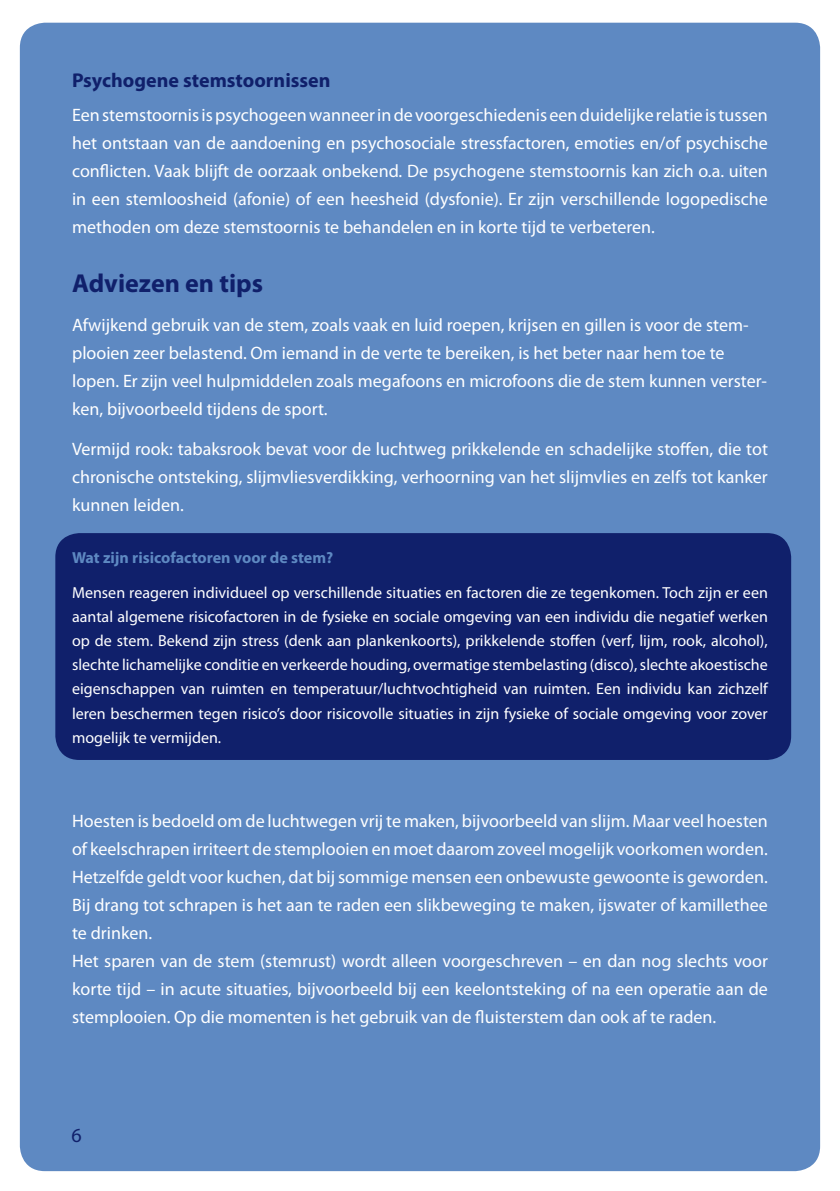
<style>
.page{position:relative;width:840px;height:1191px;background:#fff}
.page>*{position:absolute;margin:0;border:0;box-sizing:border-box;transform-origin:0 0}
.t1{font:700 26px "Myriad Pro";color:#10206b}
.t2{font:700 20px "Myriad Pro";color:#10206b}
.t3{font:20px "Myriad Pro";color:#10206b}
.t4{font:18px/28px "Myriad Pro";color:#fff;text-align:justify}
.t5{font:16px/24px "Myriad Pro";color:#fff;text-align:justify}
.t6{font:700 16px "Myriad Pro";color:#5e89c2}
</style>
<div class="page">
<div style="left:21px;top:24px;width:797px;height:1146px;background:#5e89c2;border-radius:24px"></div>
<div style="left:55px;top:533px;width:735px;height:227px;background:#10206b;border-radius:24px"></div>
<p class="t2" style="left:72px;top:67px;width:260px">Psychogene stemstoornissen</p>
<p class="t4" style="left:72px;top:100px;width:697px">Een stemstoornis is psychogeen wanneer in de voorgeschiedenis een duidelijke relatie is tussen het ontstaan van de aandoening en psychosociale stressfactoren, emoties en/of psychische conflicten. Vaak blijft de oorzaak onbekend. De psychogene stemstoornis kan zich o.a. uiten in een stemloosheid (afonie) of een heesheid (dysfonie). Er zijn verschillende logopedische methoden om deze stemstoornis te behandelen en in korte tijd te verbeteren.</p>
<h1 class="t1" style="left:72px;top:266px;width:192px">Adviezen en tips</h1>
<p class="t4" style="left:72px;top:311px;width:696px;text-align:left">Afwijkend gebruik van de stem, zoals vaak en luid roepen, krijsen en gillen is voor de stem&shy;plooien zeer belastend. Om iemand in de verte te bereiken, is het beter naar hem toe te lopen. Er zijn veel hulpmiddelen zoals megafoons en microfoons die de stem kunnen verster&shy;ken, bijvoorbeeld tijdens de sport.</p>
<p class="t4" style="left:72px;top:434px;width:697px">Vermijd rook: tabaksrook bevat voor de luchtweg prikkelende en schadelijke stoffen, die tot chronische ontsteking, slijmvliesverdikking, verhoorning van het slijmvlies en zelfs tot kanker kunnen leiden.</p>
<p class="t6" style="left:72px;top:547px;width:262px">Wat zijn risicofactoren voor de stem?</p>
<p class="t5" style="left:72px;top:581px;width:697px">Mensen reageren individueel op verschillende situaties en factoren die ze tegenkomen. Toch zijn er een aantal algemene risicofactoren in de fysieke en sociale omgeving van een individu die negatief werken op de stem. Bekend zijn stress (denk aan plankenkoorts), prikkelende stoffen (verf, lijm, rook, alcohol), slechte lichamelijke conditie en verkeerde houding, overmatige stembelasting (disco), slechte akoestische eigenschappen van ruimten en temperatuur/luchtvochtigheid van ruimten. Een individu kan zichzelf leren beschermen tegen risico’s door risicovolle situaties in zijn fysieke of sociale omgeving voor zover mogelijk te vermijden.</p>
<p class="t4" style="left:72px;top:807px;width:697px;text-align:left">Hoesten is bedoeld om de luchtwegen vrij te maken, bijvoorbeeld van slijm. Maar veel hoesten of keelschrapen irriteert de stemplooien en moet daarom zoveel mogelijk voorkomen worden.<br>Hetzelfde geldt voor kuchen, dat bij sommige mensen een onbewuste gewoonte is geworden.<br>Bij drang tot schrapen is het aan te raden een slikbeweging te maken, ijswater of kamillethee te drinken.<br>Het sparen van de stem (stemrust) wordt alleen voorgeschreven – en dan nog slechts voor korte tijd – in acute situaties, bijvoorbeeld bij een keelontsteking of na een operatie aan de stemplooien. Op die momenten is het gebruik van de fluisterstem dan ook af te raden.</p>
<p class="t3" style="left:71px;top:1123px;width:12px">6</p>
</div>
